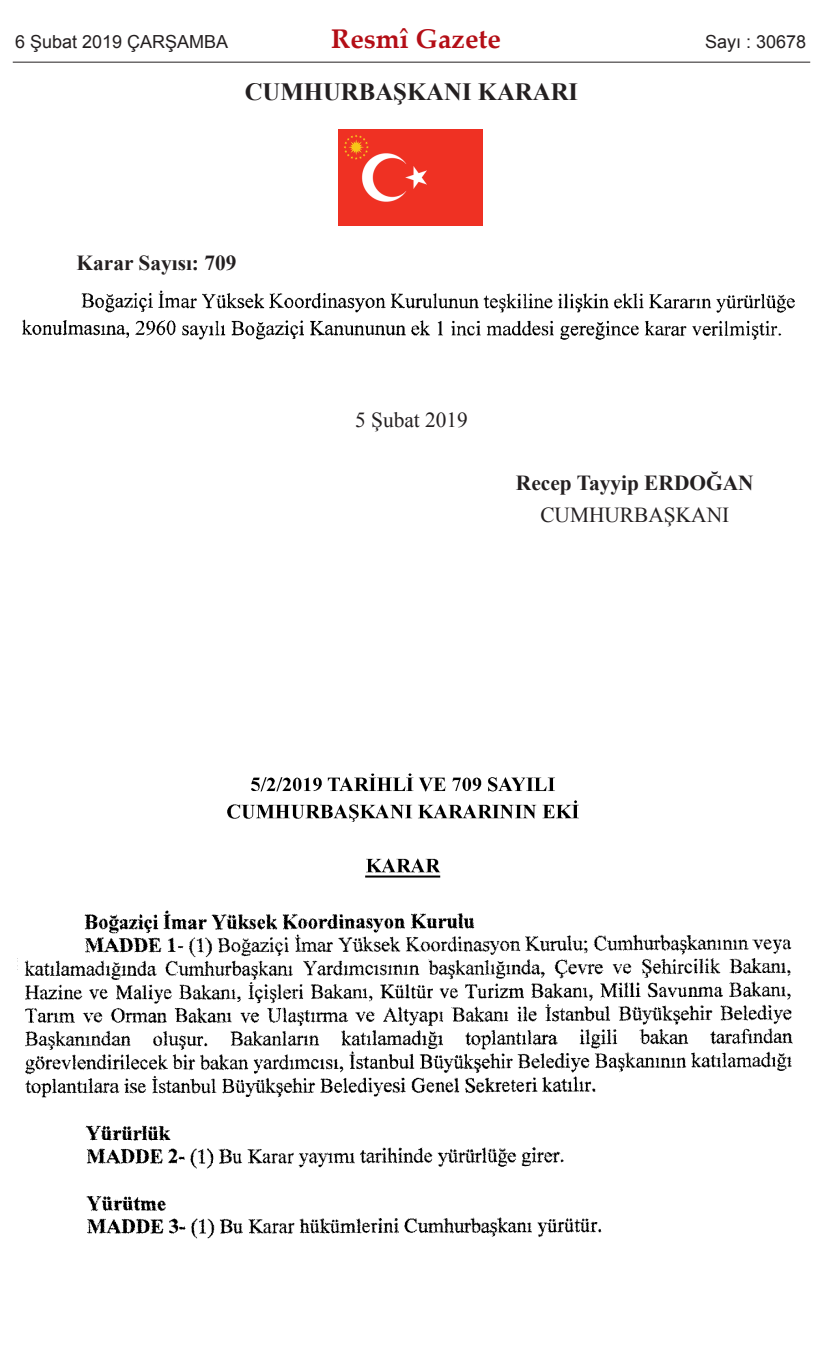
<style>
.page{position:relative;width:823px;height:1372px;background:#fff}
.page>*{position:absolute;margin:0;border:0;box-sizing:border-box;transform-origin:0 0}
.t1{font:700 27px "Palatino Linotype";color:#b40e16}
.t2{font:700 24.75px "Times New Roman";color:#231f20}
.t3{font:700 21.38px "Times New Roman";color:#231f20}
.t4{font:21.38px "Times New Roman";color:#231f20}
.t5{font:18px "Arial";color:#231f20}
</style>
<div class="page">
<img style="left:339px;top:129px;width:143px;height:96px">
<img style="left:22px;top:290px;width:773px;height:50px">
<img style="left:24px;top:773px;width:769px;height:466px">
<hr style="left:13px;top:62px;width:797px;height:1px;background:#231f20">
<p class="t5" style="left:15px;top:31px;width:215px">6 Şubat 2019 ÇARŞAMBA</p>
<p class="t1" style="left:331px;top:28px;width:171px">Resmî Gazete</p>
<p class="t5" style="left:705px;top:31px;width:103px">Sayı : 30678</p>
<p class="t2" style="left:245px;top:78px;width:335px">CUMHURBAŞKANI KARARI</p>
<p class="t3" style="left:77px;top:251px;width:161px">Karar Sayısı: 709</p>
<p class="t4" style="left:355px;top:408px;width:114px">5 Şubat 2019</p>
<p class="t3" style="left:516px;top:471px;width:239px">Recep Tayyip ERDOĞAN</p>
<p class="t4" style="left:540px;top:503px;width:190px">CUMHURBAŞKANI</p>
</div>
